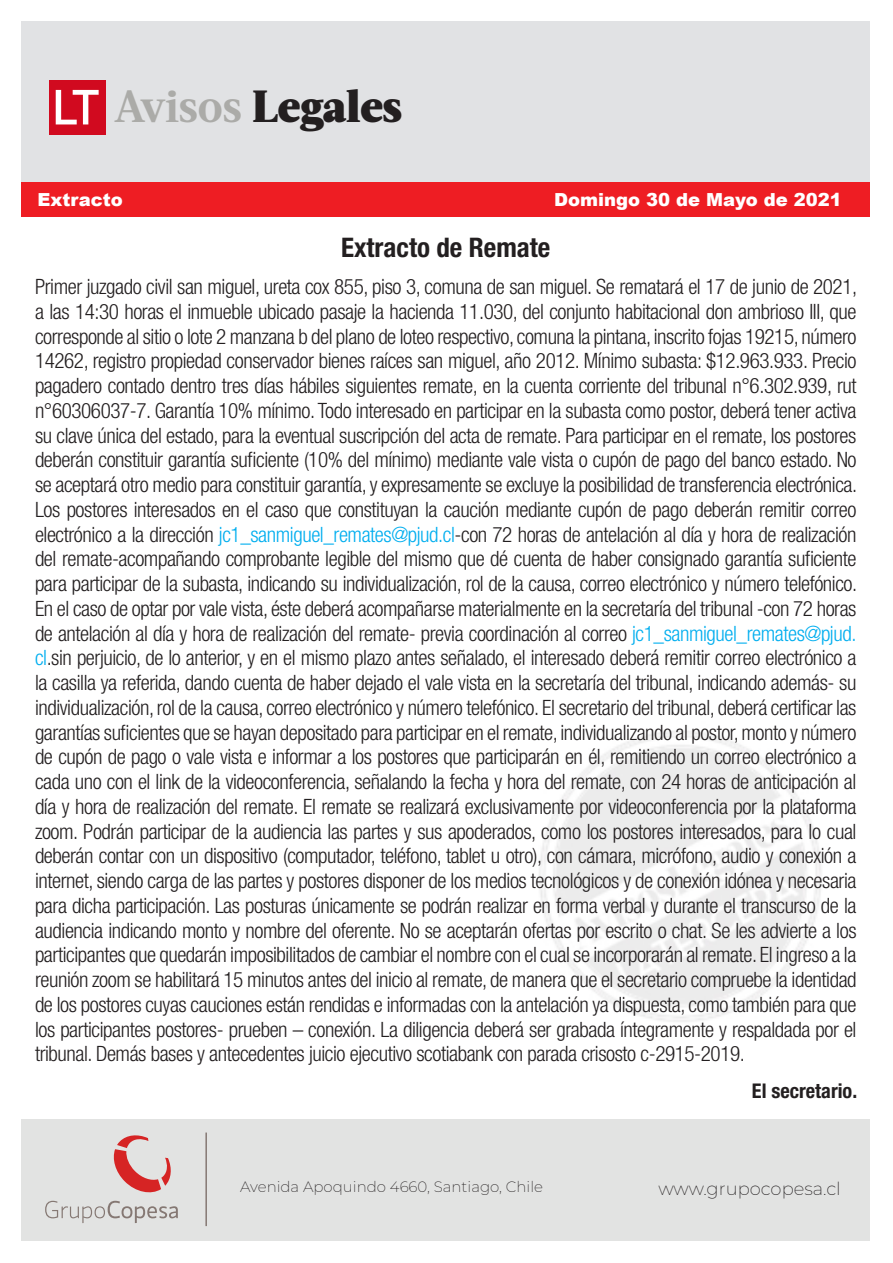
<style>
.page{position:relative;width:893px;height:1263px;background:#fff}
.page>*{position:absolute;margin:0;border:0;box-sizing:border-box;transform-origin:0 0}
.t1{font:900 45px "Acta";letter-spacing:-.01em;color:#231f20}
.t2{font:700 condensed 27px "Helvetica Neue LT Std";color:#231f20}
.t3{font:300 condensed 21.15px/24.8px "Helvetica Neue LT Std";letter-spacing:-.02em;color:#231f20;text-align:justify}
.t4{font:700 condensed 20.25px "Helvetica Neue LT Std";color:#231f20}
.t5{font:900 18px "Arial";color:#fff}
.t6{font:200 18px "Montserrat";color:#231f20}
.t7{font:200 15px "Montserrat";color:#231f20}
.s1{font-weight:700;color:#ababa8}
.s2{color:#00aeef}
</style>
<div class="page">
<div style="left:21px;top:1119px;width:849px;height:121px;background:#e2e3e2"></div>
<div style="left:21px;top:21px;width:849px;height:160px;background:#e1e2e4"></div>
<div style="left:49px;top:80px;width:57px;height:54px;background:#d10a1f"></div>
<svg style="left:56px;top:90px;width:43px;height:34px"></svg>
<div style="left:21px;top:182px;width:849px;height:35px;background:#ee1d23"></div>
<svg style="left:45px;top:1201px;width:133px;height:22px"></svg>
<svg style="left:113px;top:1135px;width:58px;height:58px"></svg>
<hr style="left:205px;top:1132px;width:2px;height:94px;background:#857873">
<h1 class="t1" style="left:114px;top:79px;width:289px"><span class="s1">Avisos</span> Legales</h1>
<p class="t5" style="left:38px;top:186px;width:87px">Extracto</p>
<p class="t5" style="left:554px;top:186px;width:289px">Domingo 30 de Mayo de 2021</p>
<p class="t2" style="left:341px;top:231px;width:211px">Extracto de Remate</p>
<p class="t3" style="left:35px;top:274px;width:824px">Primer juzgado civil san miguel, ureta cox 855, piso 3, comuna de san miguel. Se rematará el 17 de junio de 2021, a las 14:30 horas el inmueble ubicado pasaje la hacienda 11.030, del conjunto habitacional don ambrioso III, que corresponde al sitio o lote 2 manzana b del plano de loteo respectivo, comuna la pintana, inscrito fojas 19215, número 14262, registro propiedad conservador bienes raíces san miguel, año 2012. Mínimo subasta: $12.963.933. Precio pagadero contado dentro tres días hábiles siguientes remate, en la cuenta corriente del tribunal n°6.302.939, rut n°60306037-7. Garantía 10% mínimo. Todo interesado en participar en la subasta como postor, deberá tener activa su clave única del estado, para la eventual suscripción del acta de remate. Para participar en el remate, los postores deberán constituir garantía suficiente (10% del mínimo) mediante vale vista o cupón de pago del banco estado. No se aceptará otro medio para constituir garantía, y expresamente se excluye la posibilidad de transferencia electrónica.<br>Los postores interesados en el caso que constituyan la caución mediante cupón de pago deberán remitir correo electrónico a la dirección <span class="s2">jc1_sanmiguel_remates@pjud.cl</span>-con 72 horas de antelación al día y hora de realización del remate-acompañando comprobante legible del mismo que dé cuenta de haber consignado garantía suficiente para participar de la subasta, indicando su individualización, rol de la causa, correo electrónico y número telefónico.<br>En el caso de optar por vale vista, éste deberá acompañarse materialmente en la secretaría del tribunal -con 72 horas de antelación al día y hora de realización del remate- previa coordinación al correo <span class="s2">jc1_sanmiguel_remates@pjud. cl</span>.sin perjuicio, de lo anterior, y en el mismo plazo antes señalado, el interesado deberá remitir correo electrónico a la casilla ya referida, dando cuenta de haber dejado el vale vista en la secretaría del tribunal, indicando además- su individualización, rol de la causa, correo electrónico y número telefónico. El secretario del tribunal, deberá certificar las garantías suficientes que se hayan depositado para participar en el remate, individualizando al postor, monto y número de cupón de pago o vale vista e informar a los postores que participarán en él, remitiendo un correo electrónico a cada uno con el link de la videoconferencia, señalando la fecha y hora del remate, con 24 horas de anticipación al día y hora de realización del remate. El remate se realizará exclusivamente por videoconferencia por la plataforma zoom. Podrán participar de la audiencia las partes y sus apoderados, como los postores interesados, para lo cual deberán contar con un dispositivo (computador, teléfono, tablet u otro), con cámara, micrófono, audio y conexión a internet, siendo carga de las partes y postores disponer de los medios tecnológicos y de conexión idónea y necesaria para dicha participación. Las posturas únicamente se podrán realizar en forma verbal y durante el transcurso de la audiencia indicando monto y nombre del oferente. No se aceptarán ofertas por escrito o chat. Se les advierte a los participantes que quedarán imposibilitados de cambiar el nombre con el cual se incorporarán al remate. El ingreso a la reunión zoom se habilitará 15 minutos antes del inicio al remate, de manera que el secretario compruebe la identidad de los postores cuyas cauciones están rendidas e informadas con la antelación ya dispuesta, como también para que los participantes postores- prueben – conexión. La diligencia deberá ser grabada íntegramente y respaldada por el tribunal. Demás bases y antecedentes juicio ejecutivo scotiabank con parada crisosto c-2915-2019.</p>
<p class="t4" style="left:752px;top:1078px;width:107px">El secretario.</p>
<p class="t7" style="left:240px;top:1176px;width:304px">Avenida Apoquindo 4660, Santiago, Chile</p>
<p class="t6" style="left:658px;top:1176px;width:184px">www.grupocopesa.cl</p>
</div>
